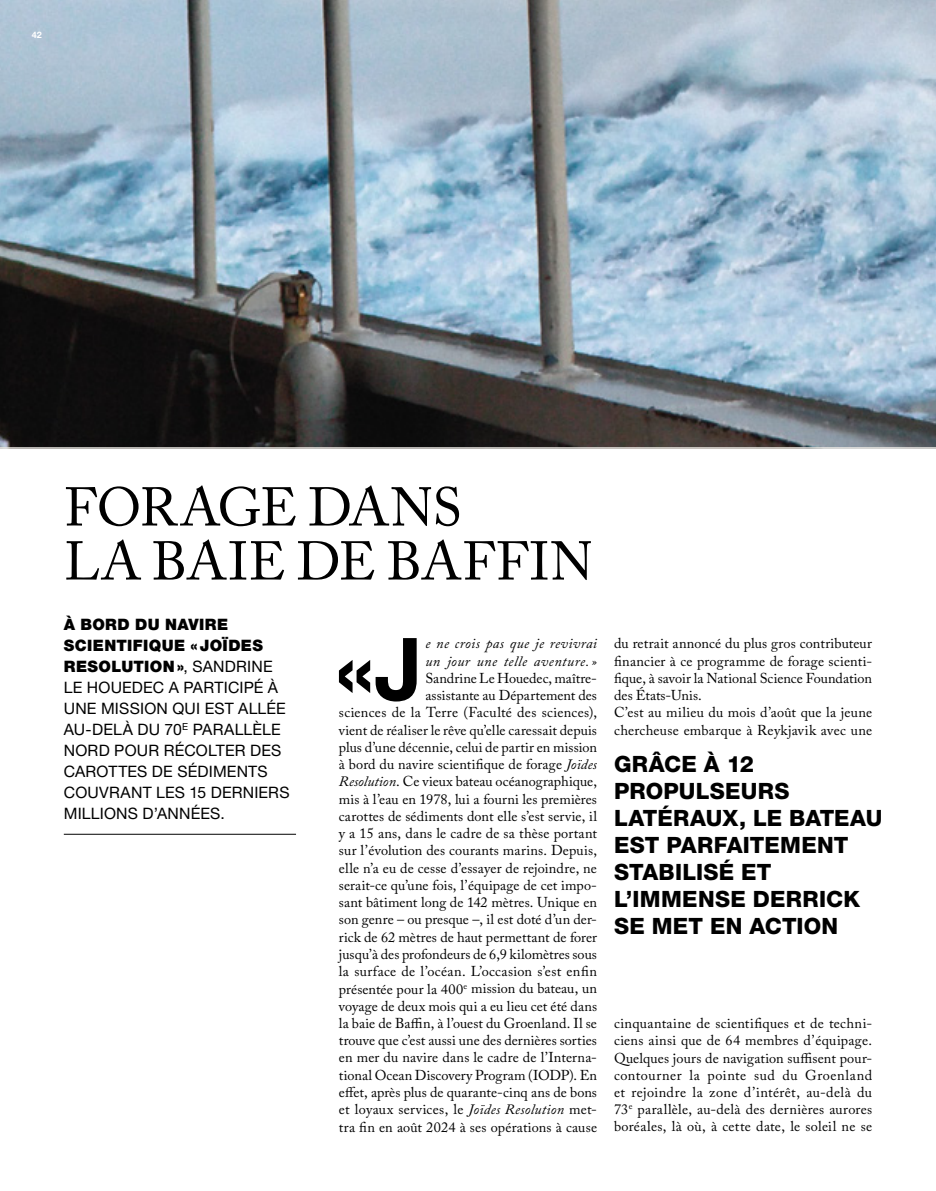
<style>
.page{position:relative;width:936px;height:1191px;background:#fff}
.page>*{position:absolute;margin:0;border:0;box-sizing:border-box;transform-origin:0 0}
.t1{font:700 86.7px "Helvetica Neue LT Std";color:#000}
.t2{font:54px/54px "Adobe Caslon Pro";color:#000}
.t3{font:800 22.5px/27px "Helvetica Neue LT Std";letter-spacing:.01em;color:#000}
.t4{font:15.75px/21px "Helvetica Neue LT Std";letter-spacing:.01em;color:#000}
.t5{font:14.25px/17.2px "Adobe Caslon Pro";letter-spacing:.01em;color:#000;text-align:right}
.t6{font:italic 14.25px/17.2px "Adobe Caslon Pro";letter-spacing:.03em;color:#000}
.t7{font:700 9px "Helvetica Neue LT Std";color:#fff}
.s1{font-weight:900}
.s2{font-style:italic}
</style>
<div class="page">
<hr style="left:64px;top:834px;width:232px;height:1px;background:#000">
<svg style="left:0;top:0;width:935px;height:449px;background:#8697a4"></svg>
<p class="t7" style="left:32px;top:30px;width:12px">42</p>
<h2 class="t2" style="left:64px;top:480px;width:530px">FORAGE DANS<br>LA BAIE DE BAFFIN</h2>
<p class="t4" style="left:64px;top:613px;width:227px"><span class="s1">À BORD DU NAVIRE<br>SCIENTIFIQUE «JOÏDES<br>RESOLUTION»</span>, SANDRINE<br>LE HOUEDEC A PARTICIPÉ À<br>UNE MISSION QUI EST ALLÉE<br>AU-DELÀ DU 70<sup>E</sup> PARALLÈLE<br>NORD POUR RÉCOLTER DES<br>CAROTTES DE SÉDIMENTS<br>COUVRANT LES 15 DERNIERS<br>MILLIONS D’ANNÉES.</p>
<h1 class="t1" style="left:335px;top:615px;width:89px">«J</h1>
<p class="t6" style="left:425px;top:634px;width:173px">e ne crois pas que je revivrai un jour une telle aventure.»</p>
<p class="t5" style="left:339px;top:669px;width:260px">Sandrine Le Houedec, maître-<br>assistante au Département des<br>sciences de la Terre (Faculté des sciences), vient de réaliser le rêve qu’elle caressait depuis plus d’une décennie, celui de partir en mission à bord du navire scientifique de forage <span class="s2">Joïdes Resolution</span>. Ce vieux bateau océanographique, mis à l’eau en 1978, lui a fourni les premières carottes de sédiments dont elle s’est servie, il y a 15 ans, dans le cadre de sa thèse portant sur l’évolution des courants marins. Depuis, elle n’a eu de cesse d’essayer de rejoindre, ne serait-ce qu’une fois, l’équipage de cet impo&shy;sant bâtiment long de 142 mètres. Unique en son genre – ou presque –, il est doté d’un der&shy;rick de 62 mètres de haut permettant de forer jusqu’à des profondeurs de 6,9 kilomètres sous la surface de l’océan. L’occasion s’est enfin présentée pour la 400<sup>e</sup> mission du bateau, un voyage de deux mois qui a eu lieu cet été dans la baie de Baffin, à l’ouest du Groenland. Il se trouve que c’est aussi une des dernières sorties en mer du navire dans le cadre de l’Interna&shy;tional Ocean Discovery Program (IODP). En effet, après plus de quarante-cinq ans de bons et loyaux services, le <span class="s2">Joïdes Resolution</span> met&shy;tra fin en août 2024 à ses opérations à cause</p>
<p class="t5" style="left:614px;top:635px;width:259px;text-align:left">du retrait annoncé du plus gros contributeur financier à ce programme de forage scienti&shy;fique, à savoir la National Science Foundation des États-Unis.<br>C’est au milieu du mois d’août que la jeune chercheuse embarque à Reykjavik avec une</p>
<h3 class="t3" style="left:614px;top:750px;width:270px">GRÂCE À 12<br>PROPULSEURS<br>LATÉRAUX, LE BATEAU<br>EST PARFAITEMENT<br>STABILISÉ ET<br>L’IMMENSE DERRICK<br>SE MET EN ACTION</h3>
<p class="t5" style="left:614px;top:1014px;width:259px;text-align:justify">cinquantaine de scientifiques et de techni&shy;ciens ainsi que de 64 membres d’équipage.<br>Quelques jours de navigation suffisent pour&shy;contourner la pointe sud du Groenland et rejoindre la zone d’intérêt, au-delà du 73<sup>e</sup> parallèle, au-delà des dernières aurores boréales, là où, à cette date, le soleil ne se</p>
</div>
